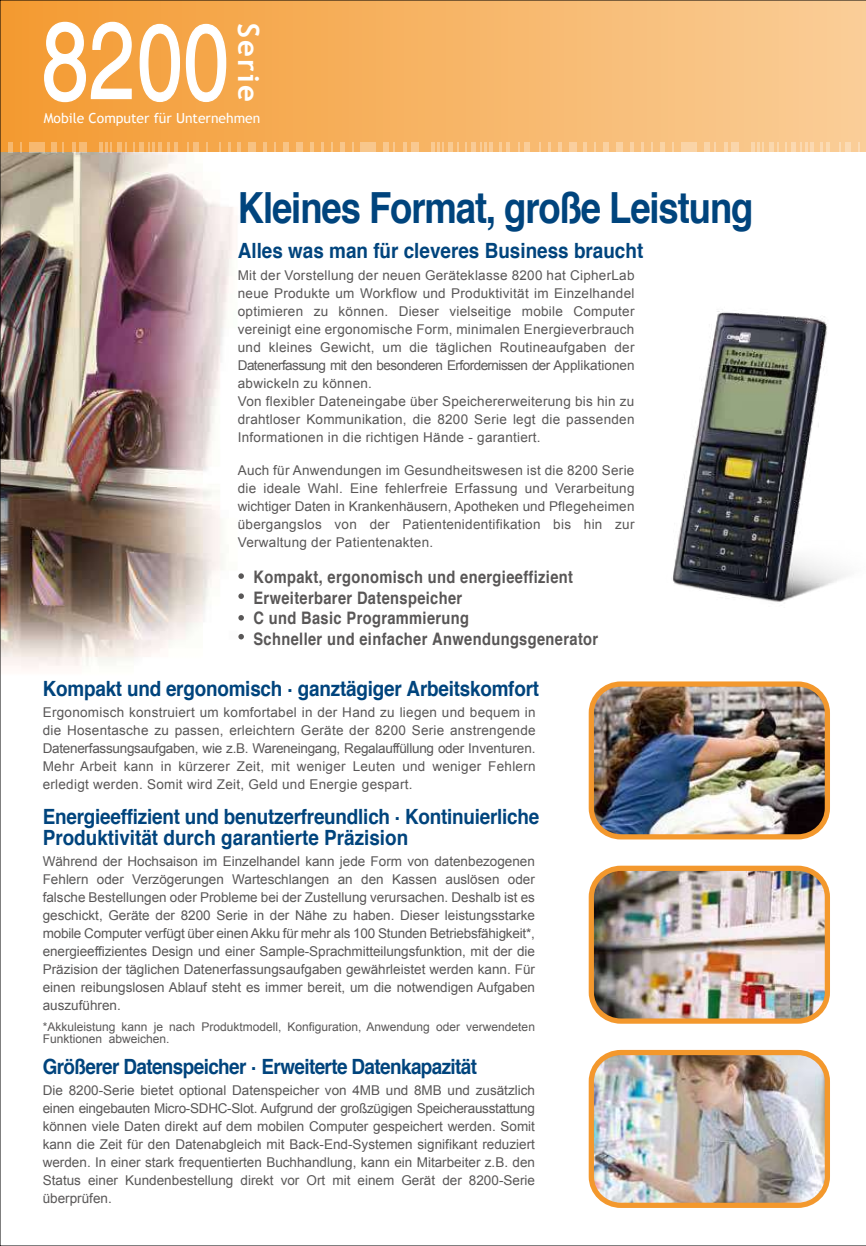
<style>
.page{position:relative;width:866px;height:1246px;background:#fff}
.page>*{position:absolute;margin:0;border:0;box-sizing:border-box;transform-origin:0 0}
.t1{font:106.5px "Helvetica";color:#fff;scale:.76 1}
.t2{font:700 42.9px "Helvetica";letter-spacing:-.03em;color:#00447d;scale:.85 1}
.t3{font:700 29.25px "Trebuchet MS";letter-spacing:.08em;color:#fff}
.t4{font:700 21px/21px "Helvetica";letter-spacing:-.01em;color:#00447d;scale:.9 1}
.t5{font:700 21px "Helvetica";letter-spacing:-.03em;color:#00447d;scale:.9 1}
.t6{font:700 17.25px/20.7px "Helvetica";letter-spacing:.025em;color:#595757;scale:.85 1}
.t7{font:13.8px "Trebuchet MS";color:#fff}
.t8{font:13.5px/18px "Arial";letter-spacing:.02em;color:#595757;text-align:justify}
.t9{font:12px/12px "Arial";color:#595757}
.s1{font-size:109.5px}
.s2{font-size:108.15px}
</style>
<div class="page">
<img style="left:0;top:0;width:866px;height:1246px">
<h1 class="t1" style="left:41px;top:0;width:248px"><span class="s1">8</span><span class="s2">2</span>00</h1>
<h3 class="t3" style="left:267px;top:23px;width:81px;rotate:90deg">Serie</h3>
<p class="t7" style="left:44px;top:110px;width:218px">Mobile Computer für Unternehmen</p>
<h2 class="t2" style="left:238px;top:181px;width:608px">Kleines Format, große Leistung</h2>
<h3 class="t4" style="left:238px;top:240px;width:452px">Alles was man für cleveres Business braucht</h3>
<p class="t8" style="left:238px;top:266px;width:398px;text-align:left">Mit der Vorstellung der neuen Geräteklasse 8200 hat CipherLab neue Produkte um Workflow und Produktivität im Einzelhandel optimieren zu können. Dieser vielseitige mobile Computer vereinigt eine ergonomische Form, minimalen Energieverbrauch und kleines Gewicht, um die täglichen Routineaufgaben der Datenerfassung mit den besonderen Erfordernissen der Applikationen abwickeln zu können.<br>Von flexibler Dateneingabe über Speichererweiterung bis hin zu drahtloser Kommunikation, die 8200 Serie legt die passenden Informationen in die richtigen Hände - garantiert.</p>
<p class="t8" style="left:238px;top:461px;width:398px">Auch für Anwendungen im Gesundheitswesen ist die 8200 Serie die ideale Wahl. Eine fehlerfreie Erfassung und Verarbeitung wichtiger Daten in Krankenhäusern, Apotheken und Pflegeheimen übergangslos von der Patientenidentifikation bis hin zur Verwaltung der Patientenakten.</p>
<p class="t6" style="left:253px;top:566px;width:407px">Kompakt, ergonomisch und energieeffizient Erweiterbarer Datenspeicher<br>C und Basic Programmierung<br>Schneller und einfacher Anwendungsgenerator</p>
<h3 class="t4" style="left:43px;top:678px;width:553px">Kompakt und ergonomisch . ganztägiger Arbeitskomfort</h3>
<p class="t8" style="left:43px;top:704px;width:494px">Ergonomisch konstruiert um komfortabel in der Hand zu liegen und bequem in die Hosentasche zu passen, erleichtern Geräte der 8200 Serie anstrengende Datenerfassungsaufgaben, wie z.B. Wareneingang, Regalauffüllung oder Inventuren.<br>Mehr Arbeit kann in kürzerer Zeit, mit weniger Leuten und weniger Fehlern erledigt werden. Somit wird Zeit, Geld und Energie gespart.</p>
<h3 class="t4" style="left:43px;top:806px;width:553px">Energieeffizient und benutzerfreundlich . Kontinuierliche<br>Produktivität durch garantierte Präzision</h3>
<p class="t8" style="left:43px;top:852px;width:494px">Während der Hochsaison im Einzelhandel kann jede Form von datenbezogenen Fehlern oder Verzögerungen Warteschlangen an den Kassen auslösen oder falsche Bestellungen oder Probleme bei der Zustellung verursachen. Deshalb ist es geschickt, Geräte der 8200 Serie in der Nähe zu haben. Dieser leistungsstarke mobile Computer verfügt über einen Akku für mehr als 100 Stunden Betriebsfähigkeit*, energieeffizientes Design und einer Sample-Sprachmitteilungsfunktion, mit der die Präzision der täglichen Datenerfassungsaufgaben gewährleistet werden kann. Für einen reibungslosen Ablauf steht es immer bereit, um die notwendigen Aufgaben auszuführen.</p>
<p class="t9" style="left:43px;top:1021px;width:494px">*Akkuleistung kann je nach Produktmodell, Konfiguration, Anwendung oder verwendeten<br>Funktionen abweichen.</p>
<h3 class="t5" style="left:43px;top:1053px;width:484px">Größerer Datenspeicher . Erweiterte Datenkapazität</h3>
<p class="t8" style="left:43px;top:1081px;width:494px">Die 8200-Serie bietet optional Datenspeicher von 4MB und 8MB und zusätzlich einen eingebauten Micro-SDHC-Slot. Aufgrund der großzügigen Speicherausstattung können viele Daten direkt auf dem mobilen Computer gespeichert werden. Somit kann die Zeit für den Datenabgleich mit Back-End-Systemen signifikant reduziert werden. In einer stark frequentierten Buchhandlung, kann ein Mitarbeiter z.B. den Status einer Kundenbestellung direkt vor Ort mit einem Gerät der 8200-Serie überprüfen.</p>
</div>
